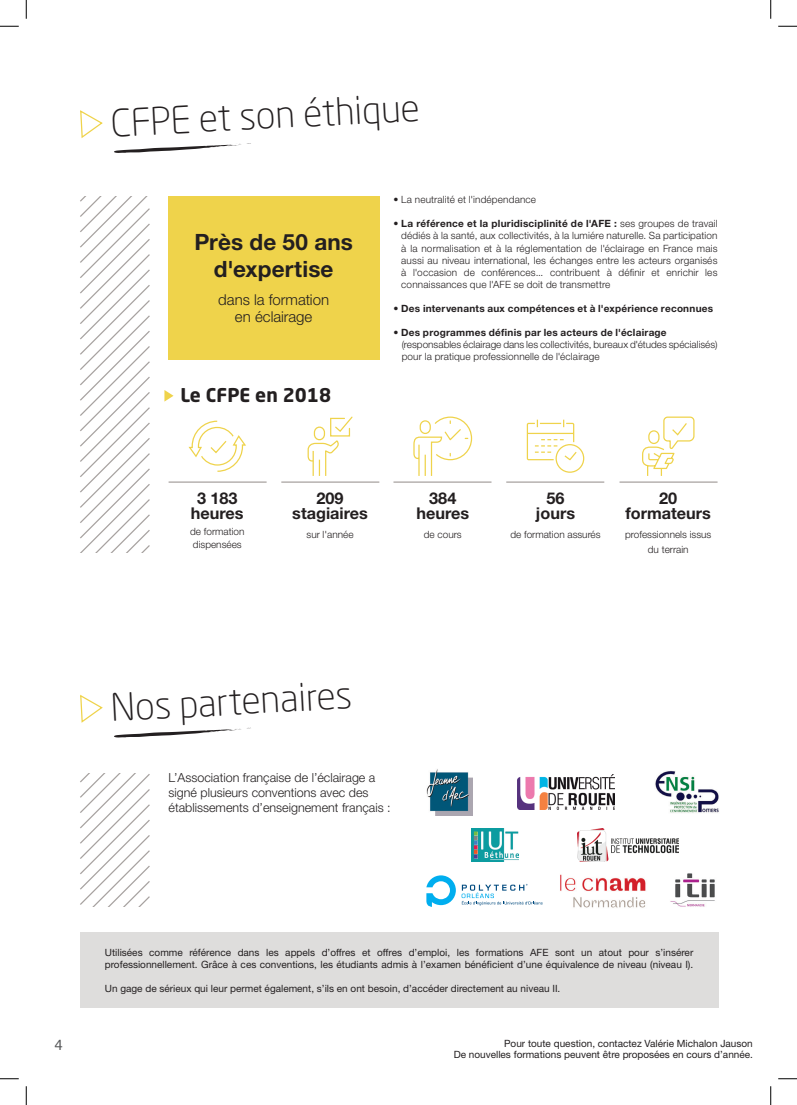
<style>
.page{position:relative;width:797px;height:1105px;background:#fff}
.page>*{position:absolute;margin:0;border:0;box-sizing:border-box;transform-origin:0 0}
.t1{font:300 37.5px "Neo Sans W1 G";color:#231f20}
.t2{font:700 22.5px/27.5px "Helvetica Neue LT Std";letter-spacing:.005em;color:#231f20;text-align:center}
.t3{font:700 18.75px "Neo Sans W1 G";color:#231f20}
.t4{font:700 16.25px/15px "Helvetica Neue LT Std";color:#231f20;text-align:center}
.t5{font:300 15px/17.5px "Helvetica Neue LT Std";color:#231f20;text-align:center}
.t6{font:13.75px "Neo Sans W1 G";color:#57585a}
.t7{font:300 12.5px/15px "Helvetica Neue LT Std";color:#231f20}
.t8{font:300 10px/12px "Helvetica Neue LT Std";color:#231f20}
.t9{font:10px/12px "Helvetica Neue LT Std";color:#231f20}
.t10{font:700 10px "Helvetica Neue LT Std";letter-spacing:.025em;color:#231f20}
.s1{font-weight:700}
</style>
<div class="page">
<div style="left:80px;top:932px;width:638px;height:76px;background:#dedddc"></div>
<img style="left:426px;top:769px;width:47px;height:46px">
<img style="left:471px;top:829px;width:48px;height:32px">
<img style="left:517px;top:775px;width:97px;height:35px">
<img style="left:577px;top:829px;width:102px;height:32px">
<img style="left:655px;top:771px;width:64px;height:42px">
<img style="left:560px;top:874px;width:86px;height:34px">
<img style="left:670px;top:873px;width:45px;height:34px">
<svg style="left:426px;top:875px;width:116px;height:32px"></svg>
<svg style="left:80px;top:110px;width:23px;height:28px"></svg>
<svg style="left:114px;top:143px;width:137px;height:10px"></svg>
<svg style="left:80px;top:694px;width:23px;height:29px"></svg>
<svg style="left:114px;top:728px;width:137px;height:10px"></svg>
<svg style="left:80px;top:196px;width:70px;height:356px"></svg>
<svg style="left:80px;top:773px;width:70px;height:134px"></svg>
<svg style="left:164px;top:390px;width:9px;height:12px"></svg>
<svg style="left:188px;top:420px;width:58px;height:52px"></svg>
<svg style="left:307px;top:416px;width:46px;height:60px"></svg>
<svg style="left:642px;top:416px;width:53px;height:60px"></svg>
<svg style="left:526px;top:419px;width:59px;height:54px"></svg>
<svg style="left:413px;top:416px;width:60px;height:60px"></svg>
<hr style="left:169px;top:481px;width:97px;height:2px;background:#a7a2a0">
<hr style="left:281px;top:481px;width:98px;height:2px;background:#a7a2a0">
<hr style="left:393px;top:481px;width:98px;height:2px;background:#a7a2a0">
<hr style="left:506px;top:481px;width:98px;height:2px;background:#a7a2a0">
<hr style="left:619px;top:481px;width:98px;height:2px;background:#a7a2a0">
<div style="left:168px;top:196px;width:211px;height:163px;background:#efd34b"></div>
<svg style="left:0;top:25px;width:19px;height:2px"></svg>
<svg style="left:778px;top:25px;width:19px;height:2px"></svg>
<svg style="left:0;top:1078px;width:19px;height:1px"></svg>
<svg style="left:778px;top:1078px;width:19px;height:1px"></svg>
<svg style="left:25px;top:0;width:2px;height:19px"></svg>
<svg style="left:25px;top:1086px;width:2px;height:19px"></svg>
<svg style="left:770px;top:0;width:1px;height:19px"></svg>
<svg style="left:770px;top:1086px;width:1px;height:19px"></svg>
<h1 class="t1" style="left:110px;top:100px;width:311px;rotate:-3deg">CFPE et son éthique</h1>
<h2 class="t2" style="left:194px;top:227px;width:160px">Près de 50 ans d'expertise</h2>
<h3 class="t5" style="left:218px;top:290px;width:112px">dans la formation en éclairage</h3>
<h3 class="t3" style="left:180px;top:383px;width:152px">Le CFPE en 2018</h3>
<p class="t8" style="left:393px;top:194px;width:144px">• La neutralité et l'indépendance</p>
<p class="t8" style="left:401px;top:218px;width:318px;text-align:justify;text-indent:-8px">• <span class="s1">La référence et la pluridisciplinité de l'AFE :</span> ses groupes de travail dédiés à la santé, aux collectivités, à la lumiére naturelle. Sa participation à la normalisation et à la réglementation de l'éclairage en France mais aussi au niveau international, les échanges entre les acteurs organisés à l'occasion de conférences... contribuent à définir et enrichir les connaissances que l'AFE se doit de transmettre</p>
<p class="t10" style="left:393px;top:302px;width:321px">• Des intervenants aux compétences et à l'expérience reconnues</p>
<p class="t8" style="left:401px;top:326px;width:317px;text-indent:-8px">• <span class="s1">Des programmes définis par les acteurs de l'éclairage </span>(responsables éclairage dans les collectivités, bureaux d'études spécialisés) pour la pratique professionnelle de l'éclairage</p>
<h3 class="t4" style="left:191px;top:490px;width:54px">3 183 heures</h3>
<p class="t8" style="left:190px;top:525px;width:56px;line-height:12.5px">de formation dispensées</p>
<h3 class="t4" style="left:292px;top:490px;width:77px">209 stagiaires</h3>
<p class="t8" style="left:306px;top:528px;width:49px">sur l'année</p>
<h3 class="t4" style="left:416px;top:490px;width:54px">384 heures</h3>
<p class="t8" style="left:424px;top:528px;width:39px">de cours</p>
<h3 class="t4" style="left:536px;top:490px;width:41px">56 jours</h3>
<p class="t8" style="left:510px;top:528px;width:92px">de formation assurés</p>
<h3 class="t4" style="left:625px;top:490px;width:87px">20 formateurs</h3>
<p class="t8" style="left:625px;top:526px;width:88px;line-height:15px;text-align:center">professionnels issus du terrain</p>
<h1 class="t1" style="left:110px;top:684px;width:243px;rotate:-3deg">Nos partenaires</h1>
<p class="t7" style="left:169px;top:770px;width:224px">L’Association française de l’éclairage a signé plusieurs conventions avec des établissements d’enseignement français :</p>
<p class="t9" style="left:105px;top:946px;width:590px">Utilisées comme référence dans les appels d’offres et offres d’emploi, les formations AFE sont un atout pour s’insérer professionnellement. Grâce à ces conventions, les étudiants admis à l’examen bénéficient d’une équivalence de niveau (niveau I).</p>
<p class="t9" style="left:105px;top:982px;width:457px">Un gage de sérieux qui leur permet également, s’ils en ont besoin, d’accéder directement au niveau II.</p>
<h3 class="t6" style="left:55px;top:1037px;width:10px">4</h3>
<p class="t9" style="left:453px;top:1038px;width:301px;line-height:10.8px;text-align:right">Pour toute question, contactez Valérie Michalon Jauson<br>De nouvelles formations peuvent être proposées en cours d’année.</p>
</div>
